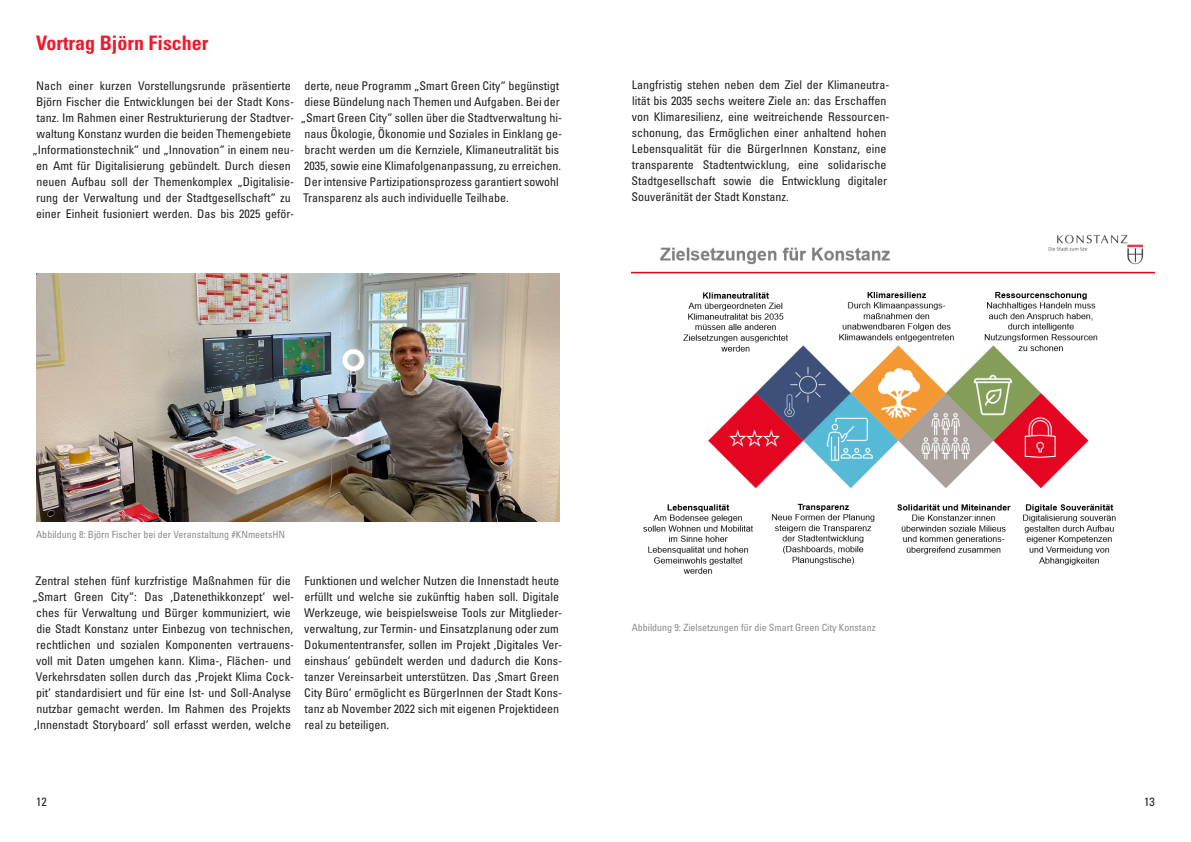
<style>
.page{position:relative;width:1191px;height:842px;background:#fff}
.page>*{position:absolute;margin:0;border:0;box-sizing:border-box;transform-origin:0 0}
.t1{font:700 condensed 20px "Univers LT Pro";color:#ee1b2d}
.t2{font:condensed 12px/16px "Univers LT Pro";color:#231f20;text-align:center}
.t3{font:condensed 10px "Univers LT Pro";color:#8a8c8f}
</style>
<div class="page">
<img style="left:631px;top:234px;width:524px;height:340px">
<img style="left:36px;top:273px;width:523px;height:248px">
<p class="t1" style="left:36px;top:31px;width:174px">Vortrag Björn Fischer</p>
<p class="t2" style="left:33px;top:77px;width:263px">Nach einer kurzen Vorstellungsrunde präsentierte Björn Fischer die Entwicklungen bei der Stadt Kons&shy;tanz. Im Rahmen einer Restrukturierung der Stadtver&shy;waltung Konstanz wurden die beiden Themengebiete „Informationstechnik“ und „Innovation“ in einem neu&shy;en Amt für Digitalisierung gebündelt. Durch diesen neuen Aufbau soll der Themenkomplex „Digitalisie&shy;rung der Verwaltung und der Stadtgesellschaft“ zu einer Einheit fusioniert werden. Das bis 2025 geför-</p>
<p class="t2" style="left:304px;top:77px;width:256px">derte, neue Programm „Smart Green City“ begünstigt</p>
<p class="t2" style="left:304px;top:93px;width:257px">diese Bündelung nach Themen und Aufgaben. Bei der</p>
<p class="t2" style="left:301px;top:109px;width:263px">„Smart Green City“ sollen über die Stadtverwaltung hi-</p>
<p class="t2" style="left:304px;top:125px;width:259px">naus Ökologie, Ökonomie und Soziales in Einklang ge-</p>
<p class="t2" style="left:304px;top:141px;width:256px">bracht werden um die Kernziele, Klimaneutralität bis</p>
<p class="t2" style="left:304px;top:157px;width:258px">2035, sowie eine Klimafolgenanpassung, zu erreichen.</p>
<p class="t2" style="left:304px;top:173px;width:256px">Der intensive Partizipationsprozess garantiert sowohl</p>
<p class="t2" style="left:303px;top:189px;width:207px">Transparenz als auch individuelle Teilhabe.</p>
<p class="t2" style="left:631px;top:77px;width:259px;text-align:left">Langfristig stehen neben dem Ziel der Klimaneutra&shy;lität bis 2035 sechs weitere Ziele an: das Erschaffen von Klimaresilienz, eine weitreichende Ressourcen&shy;schonung, das Ermöglichen einer anhaltend hohen Lebensqualität für die BürgerInnen Konstanz, eine transparente Stadtentwicklung, eine solidarische Stadtgesellschaft sowie die Entwicklung digitaler Souveränität der Stadt Konstanz.</p>
<p class="t3" style="left:36px;top:528px;width:251px">Abbildung 8: Björn Fischer bei der Veranstaltung #KNmeetsHN</p>
<p class="t2" style="left:33px;top:572px;width:263px">Zentral stehen fünf kurzfristige Maßnahmen für die „Smart Green City“: Das ‚Datenethikkonzept‘ wel&shy;ches für Verwaltung und Bürger kommuniziert, wie die Stadt Konstanz unter Einbezug von technischen, rechtlichen und sozialen Komponenten vertrauens&shy;voll mit Daten umgehen kann. Klima-, Flächen- und Verkehrsdaten sollen durch das ‚Projekt Klima Cock&shy;pit‘ standardisiert und für eine Ist- und Soll-Analyse nutzbar gemacht werden. Im Rahmen des Projekts ‚Innenstadt Storyboard‘ soll erfasst werden, welche</p>
<p class="t2" style="left:304px;top:572px;width:259px;text-align:left">Funktionen und welcher Nutzen die Innenstadt heute erfüllt und welche sie zukünftig haben soll. Digitale Werkzeuge, wie beispielsweise Tools zur Mitglieder&shy;verwaltung, zur Termin- und Einsatzplanung oder zum Dokumententransfer, sollen im Projekt ‚Digitales Ver&shy;einshaus‘ gebündelt werden und dadurch die Kons&shy;tanzer Vereinsarbeit unterstützen. Das ‚Smart Green City Büro‘ ermöglicht es BürgerInnen der Stadt Kons&shy;tanz ab November 2022 sich mit eigenen Projektideen real zu beteiligen.</p>
<p class="t3" style="left:631px;top:621px;width:245px">Abbildung 9: Zielsetzungen für die Smart Green City Konstanz</p>
<p class="t2" style="left:36px;top:793px;width:12px">12</p>
<p class="t2" style="left:1144px;top:793px;width:12px">13</p>
</div>
